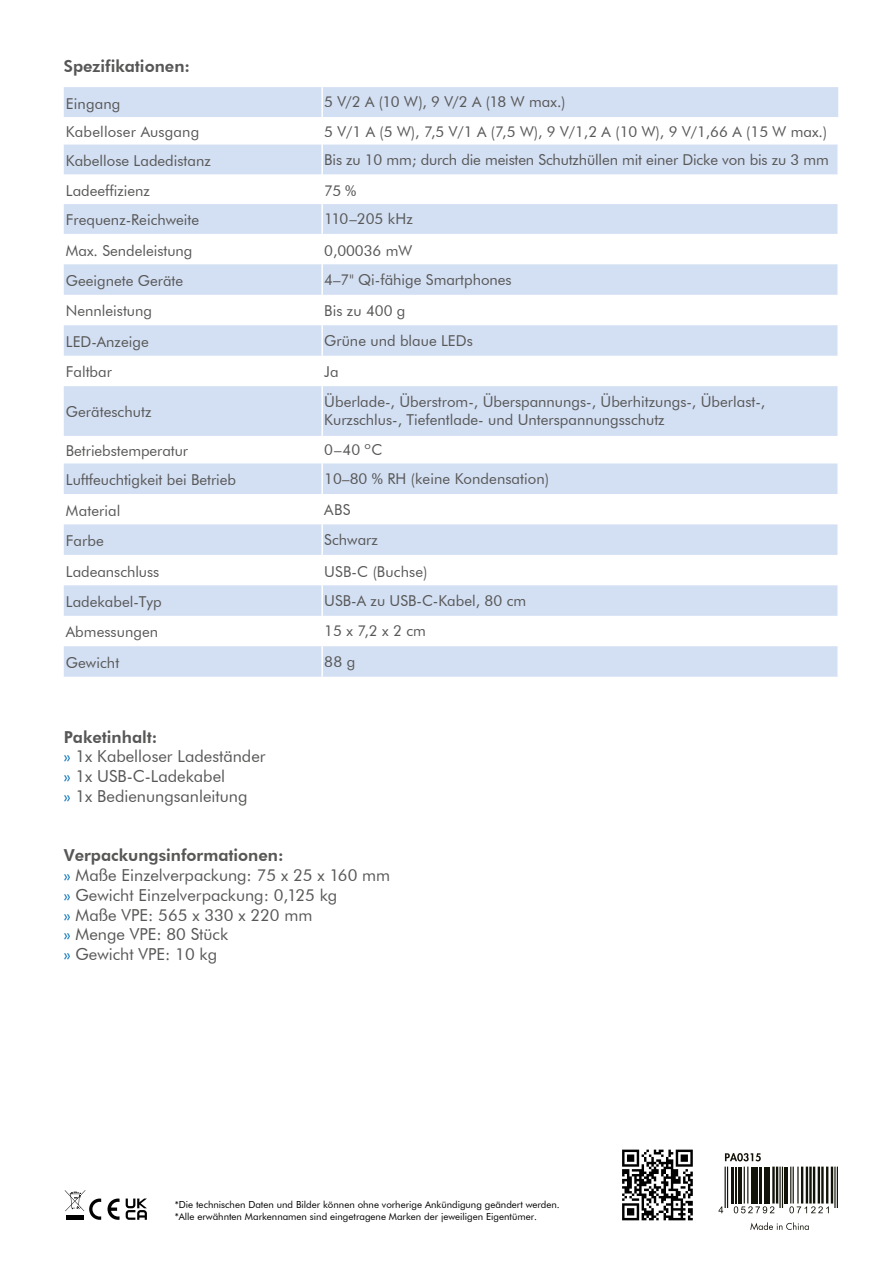
<style>
.page{position:relative;width:893px;height:1263px;background:#fff}
.page>*{position:absolute;margin:0;border:0;box-sizing:border-box;transform-origin:0 0}
.t1{font:16.5px/19.8px "Futura BT";color:#575756}
.t2{font:800 16.5px "Futura BT";color:#575756}
.t3{font:15px/18px "Futura BT";color:#575756}
.t4{font:9.75px/11.7px "Futura BT";color:#000}
.s1{font-weight:800}
.s2{color:#006eb8}
</style>
<div class="page">
<svg style="left:65px;top:1190px;width:36px;height:30px"></svg>
<svg style="left:108px;top:1198px;width:12px;height:22px"></svg>
<svg style="left:126px;top:1198px;width:21px;height:22px"></svg>
<svg style="left:64px;top:87px;width:774px;height:590px;fill:#d3dff3"></svg>
<hr style="left:321px;top:87px;width:2px;height:30px;background:#fff">
<hr style="left:321px;top:117px;width:2px;height:28px;background:#fff">
<hr style="left:321px;top:174px;width:2px;height:30px;background:#fff">
<hr style="left:321px;top:234px;width:2px;height:30px;background:#fff">
<hr style="left:321px;top:295px;width:2px;height:30px;background:#fff">
<hr style="left:321px;top:356px;width:2px;height:30px;background:#fff">
<hr style="left:321px;top:436px;width:2px;height:27px;background:#fff">
<hr style="left:321px;top:494px;width:2px;height:30px;background:#fff">
<hr style="left:321px;top:555px;width:2px;height:30px;background:#fff">
<hr style="left:321px;top:616px;width:2px;height:30px;background:#fff">
<hr style="left:837px;top:234px;width:2px;height:30px;background:#fff">
<hr style="left:837px;top:295px;width:2px;height:30px;background:#fff">
<hr style="left:837px;top:356px;width:2px;height:30px;background:#fff">
<hr style="left:837px;top:436px;width:2px;height:27px;background:#fff">
<hr style="left:837px;top:494px;width:2px;height:30px;background:#fff">
<hr style="left:837px;top:555px;width:2px;height:30px;background:#fff">
<hr style="left:837px;top:616px;width:2px;height:30px;background:#fff">
<hr style="left:321px;top:524px;width:2px;height:31px;background:#fff">
<hr style="left:321px;top:585px;width:2px;height:31px;background:#fff">
<hr style="left:837px;top:524px;width:2px;height:31px;background:#fff">
<hr style="left:837px;top:585px;width:2px;height:31px;background:#fff">
<hr style="left:321px;top:145px;width:2px;height:29px;background:#fff">
<hr style="left:321px;top:204px;width:2px;height:30px;background:#fff">
<hr style="left:321px;top:264px;width:2px;height:31px;background:#fff">
<hr style="left:321px;top:325px;width:2px;height:31px;background:#fff">
<hr style="left:321px;top:386px;width:2px;height:50px;background:#fff">
<hr style="left:321px;top:463px;width:2px;height:31px;background:#fff">
<hr style="left:837px;top:145px;width:2px;height:29px;background:#fff">
<hr style="left:837px;top:204px;width:2px;height:30px;background:#fff">
<hr style="left:837px;top:264px;width:2px;height:31px;background:#fff">
<hr style="left:837px;top:325px;width:2px;height:31px;background:#fff">
<hr style="left:837px;top:386px;width:2px;height:50px;background:#fff">
<hr style="left:837px;top:463px;width:2px;height:31px;background:#fff">
<hr style="left:321px;top:646px;width:2px;height:31px;background:#fff">
<hr style="left:837px;top:646px;width:2px;height:31px;background:#fff">
<svg style="left:622px;top:1149px;width:71px;height:71px"></svg>
<svg style="left:725px;top:1153px;width:36px;height:8px"></svg>
<svg style="left:750px;top:1222px;width:59px;height:8px"></svg>
<hr style="left:727px;top:1166px;width:1px;height:42px;background:#121309">
<hr style="left:725px;top:1166px;width:1px;height:42px;background:#121309">
<hr style="left:732px;top:1166px;width:2px;height:37px;background:#121309">
<hr style="left:735px;top:1166px;width:1px;height:37px;background:#121309">
<hr style="left:738px;top:1166px;width:3px;height:37px;background:#121309">
<hr style="left:747px;top:1166px;width:1px;height:37px;background:#121309">
<hr style="left:744px;top:1166px;width:1px;height:37px;background:#121309">
<hr style="left:751px;top:1166px;width:2px;height:37px;background:#121309">
<hr style="left:754px;top:1166px;width:4px;height:37px;background:#121309">
<hr style="left:759px;top:1166px;width:3px;height:37px;background:#121309">
<hr style="left:764px;top:1166px;width:1px;height:37px;background:#121309">
<hr style="left:766px;top:1166px;width:4px;height:37px;background:#121309">
<hr style="left:776px;top:1166px;width:2px;height:37px;background:#121309">
<hr style="left:772px;top:1166px;width:3px;height:37px;background:#121309">
<hr style="left:782px;top:1166px;width:1px;height:42px;background:#121309">
<hr style="left:779px;top:1166px;width:2px;height:42px;background:#121309">
<hr style="left:784px;top:1166px;width:4px;height:37px;background:#121309">
<hr style="left:797px;top:1166px;width:2px;height:37px;background:#121309">
<hr style="left:793px;top:1166px;width:1px;height:37px;background:#121309">
<hr style="left:790px;top:1166px;width:1px;height:37px;background:#121309">
<hr style="left:831px;top:1166px;width:2px;height:37px;background:#121309">
<hr style="left:826px;top:1166px;width:2px;height:37px;background:#121309">
<hr style="left:821px;top:1166px;width:3px;height:37px;background:#121309">
<hr style="left:818px;top:1166px;width:2px;height:37px;background:#121309">
<hr style="left:813px;top:1166px;width:2px;height:37px;background:#121309">
<hr style="left:809px;top:1166px;width:3px;height:37px;background:#121309">
<hr style="left:806px;top:1166px;width:2px;height:37px;background:#121309">
<hr style="left:801px;top:1166px;width:2px;height:37px;background:#121309">
<hr style="left:837px;top:1166px;width:1px;height:42px;background:#121309">
<hr style="left:834px;top:1166px;width:2px;height:42px;background:#121309">
<svg style="left:718px;top:1206px;width:5px;height:7px"></svg>
<svg style="left:734px;top:1206px;width:40px;height:7px"></svg>
<svg style="left:789px;top:1206px;width:40px;height:7px"></svg>
<p class="t2" style="left:64px;top:57px;width:128px">Spezifikationen:</p>
<p class="t3" style="left:66px;top:94px;width:56px">Eingang</p>
<p class="t3" style="left:324px;top:93px;width:243px">5 V/2 A (10 W), 9 V/2 A (18 W max.)</p>
<p class="t3" style="left:66px;top:123px;width:135px">Kabelloser Ausgang</p>
<p class="t3" style="left:324px;top:123px;width:504px">5 V/1 A (5 W), 7,5 V/1 A (7,5 W), 9 V/1,2 A (10 W), 9 V/1,66 A (15 W max.)</p>
<p class="t3" style="left:66px;top:151px;width:146px">Kabellose Ladedistanz</p>
<p class="t3" style="left:324px;top:150px;width:506px">Bis zu 10 mm; durch die meisten Schutzhüllen mit einer Dicke von bis zu 3 mm</p>
<p class="t3" style="left:66px;top:181px;width:85px">Ladeeffizienz</p>
<p class="t3" style="left:324px;top:181px;width:33px">75 %</p>
<p class="t3" style="left:66px;top:211px;width:135px">Frequenz-Reichweite</p>
<p class="t3" style="left:324px;top:210px;width:90px">110–205 kHz</p>
<p class="t3" style="left:66px;top:241px;width:128px">Max. Sendeleistung</p>
<p class="t3" style="left:324px;top:241px;width:89px">0,00036 mW</p>
<p class="t3" style="left:66px;top:272px;width:119px">Geeignete Geräte</p>
<p class="t3" style="left:324px;top:270px;width:189px">4–7" Qi-fähige Smartphones</p>
<p class="t3" style="left:66px;top:302px;width:88px">Nennleistung</p>
<p class="t3" style="left:324px;top:302px;width:83px">Bis zu 400 g</p>
<p class="t3" style="left:66px;top:332px;width:84px">LED-Anzeige</p>
<p class="t3" style="left:324px;top:331px;width:150px">Grüne und blaue LEDs</p>
<p class="t3" style="left:66px;top:363px;width:48px">Faltbar</p>
<p class="t3" style="left:324px;top:363px;width:16px">Ja</p>
<p class="t3" style="left:66px;top:403px;width:87px">Geräteschutz</p>
<p class="t3" style="left:324px;top:393px;width:442px">Überlade-, Überstrom-, Überspannungs-, Überhitzungs-, Überlast-,<br>Kurzschlus-, Tiefentlade- und Unterspannungsschutz</p>
<p class="t3" style="left:66px;top:442px;width:124px">Betriebstemperatur</p>
<p class="t3" style="left:324px;top:441px;width:59px">0–40 ºC</p>
<p class="t3" style="left:66px;top:471px;width:172px">Luftfeuchtigkeit bei Betrieb</p>
<p class="t3" style="left:324px;top:470px;width:226px">10–80 % RH (keine Kondensation)</p>
<p class="t3" style="left:66px;top:501px;width:56px">Material</p>
<p class="t3" style="left:324px;top:500px;width:28px">ABS</p>
<p class="t3" style="left:66px;top:532px;width:39px">Farbe</p>
<p class="t3" style="left:324px;top:531px;width:55px">Schwarz</p>
<p class="t3" style="left:66px;top:562px;width:95px">Ladeanschluss</p>
<p class="t3" style="left:324px;top:562px;width:105px">USB-C (Buchse)</p>
<p class="t3" style="left:66px;top:592px;width:97px">Ladekabel-Typ</p>
<p class="t3" style="left:324px;top:591px;width:203px">USB-A zu USB-C-Kabel, 80 cm</p>
<p class="t3" style="left:66px;top:623px;width:94px">Abmessungen</p>
<p class="t3" style="left:324px;top:622px;width:103px">15 x 7,2 x 2 cm</p>
<p class="t3" style="left:66px;top:653px;width:55px">Gewicht</p>
<p class="t3" style="left:324px;top:652px;width:32px">88 g</p>
<p class="t1" style="left:64px;top:727px;width:203px"><span class="s1">Paketinhalt:<br></span><span class="s2">»</span> 1x Kabelloser Ladeständer <span class="s2">»</span> 1x USB-C-Ladekabel<br><span class="s2">»</span> 1x Bedienungsanleitung</p>
<p class="t1" style="left:64px;top:845px;width:328px"><span class="s1">Verpackungsinformationen:<br></span><span class="s2">»</span> Maße Einzelverpackung: 75 x 25 x 160 mm <span class="s2">»</span> Gewicht Einzelverpackung: 0,125 kg<br><span class="s2">»</span> Maße VPE: 565 x 330 x 220 mm<br><span class="s2">»</span> Menge VPE: 80 Stück<br><span class="s2">»</span> Gewicht VPE: 10 kg</p>
<p class="t4" style="left:175px;top:1199px;width:387px">*Die technischen Daten und Bilder können ohne vorherige Ankündigung geändert werden. *Alle erwähnten Markennamen sind eingetragene Marken der jeweiligen Eigentümer.</p>
</div>
